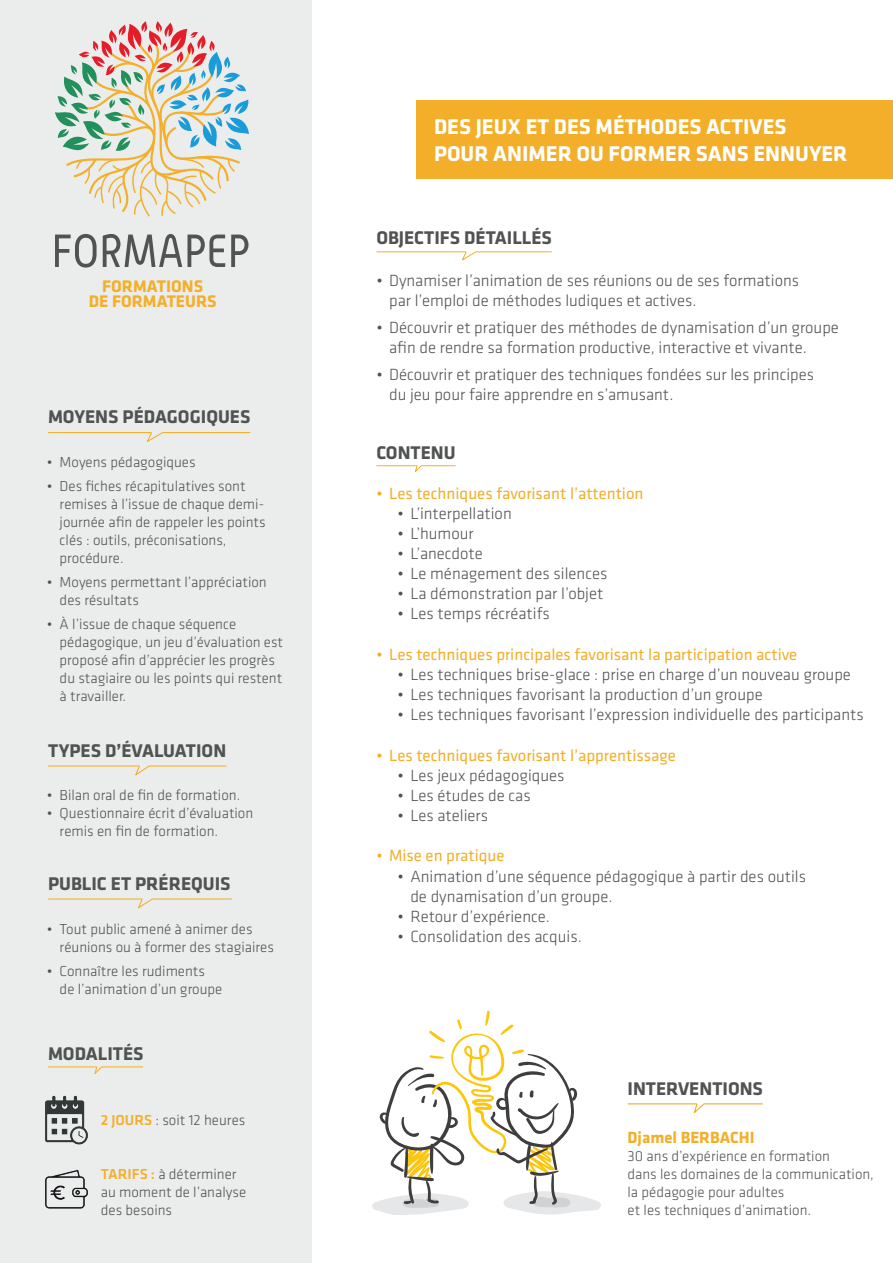
<style>
.page{position:relative;width:893px;height:1263px;background:#fff}
.page>*{position:absolute;margin:0;border:0;box-sizing:border-box;transform-origin:0 0}
.t1{font:700 22.2px/26.5px "Klavika";color:#fff}
.t2{font:700 19.05px "Klavika";color:#515353}
.t3{font:700 17.4px/15px "Klavika";color:#f3af29;text-align:center}
.t4{font:300 16.8px/20.1px "Klavika";color:#515353}
.t5{font:16.8px "Klavika";color:#f3af29}
.t6{font:700 16.8px "Klavika";color:#f3af2a}
.t7{font:300 15px/18px "Klavika";color:#515353}
.s1{font-weight:500;color:#f3af2a}
</style>
<div class="page">
<div style="left:0;top:0;width:311px;height:1263px;background:#ebecec"></div>
<svg style="left:55px;top:21px;width:194px;height:196px"></svg>
<svg style="left:55px;top:234px;width:42px;height:34px"></svg>
<svg style="left:103px;top:234px;width:122px;height:33px"></svg>
<svg style="left:231px;top:235px;width:17px;height:32px"></svg>
<svg style="left:376px;top:251px;width:176px;height:10px"></svg>
<svg style="left:376px;top:465px;width:80px;height:7px"></svg>
<svg style="left:372px;top:1010px;width:229px;height:205px"></svg>
<svg style="left:48px;top:898px;width:184px;height:11px"></svg>
<svg style="left:48px;top:765px;width:179px;height:11px"></svg>
<svg style="left:48px;top:432px;width:203px;height:10px"></svg>
<img style="left:45px;top:1095px;width:43px;height:50px">
<img style="left:45px;top:1169px;width:43px;height:40px">
<svg style="left:48px;top:1066px;width:96px;height:8px"></svg>
<svg style="left:627px;top:1103px;width:136px;height:11px"></svg>
<div style="left:416px;top:100px;width:477px;height:79px;background:#f3af29"></div>
<p class="t3" style="left:89px;top:279px;width:130px">FORMATIONS<br>DE FORMATEURS</p>
<p class="t2" style="left:48px;top:407px;width:204px">MOYENS PÉDAGOGIQUES</p>
<p class="t7" style="left:47px;top:453px;width:150px">• Moyens pédagogiques</p>
<p class="t7" style="left:60px;top:477px;width:207px;text-indent:-13px">• Des fiches récapitulatives sont remises à l’issue de chaque demi&shy;journée afin de rappeler les points clés : outils, préconisations, procédure.</p>
<p class="t7" style="left:60px;top:573px;width:209px;text-indent:-13px">• Moyens permettant l’appréciation des résultats</p>
<p class="t7" style="left:60px;top:615px;width:225px;text-indent:-13px">• À l’issue de chaque séquence pédagogique, un jeu d’évaluation est proposé afin d’apprécier les progrès du stagiaire ou les points qui restent à travailler.</p>
<p class="t2" style="left:48px;top:740px;width:180px">TYPES D’ÉVALUATION</p>
<p class="t7" style="left:47px;top:786px;width:195px">• Bilan oral de fin de formation.</p>
<p class="t7" style="left:60px;top:804px;width:195px;text-indent:-13px">• Questionnaire écrit d’évaluation remis en fin de formation.</p>
<p class="t2" style="left:48px;top:873px;width:184px">PUBLIC ET PRÉREQUIS</p>
<p class="t7" style="left:60px;top:920px;width:216px;text-indent:-13px">• Tout public amené à animer des réunions ou à former des stagiaires</p>
<p class="t7" style="left:60px;top:962px;width:164px;text-indent:-13px">• Connaître les rudiments de l’animation d’un groupe</p>
<p class="t2" style="left:48px;top:1043px;width:97px">MODALITÉS</p>
<p class="t7" style="left:101px;top:1111px;width:146px"><span class="s1">2 JOURS</span> : soit 12 heures</p>
<p class="t7" style="left:101px;top:1165px;width:147px"><span class="s1">TARIFS :</span> à déterminer au moment de l’analyse des besoins</p>
<h1 class="t1" style="left:434px;top:114px;width:415px">DES JEUX ET DES MÉTHODES ACTIVES<br>POUR ANIMER OU FORMER SANS ENNUYER</h1>
<p class="t2" style="left:376px;top:227px;width:177px">OBJECTIFS DÉTAILLÉS</p>
<p class="t4" style="left:389px;top:271px;width:412px;text-indent:-13px">• Dynamiser l’animation de ses réunions ou de ses formations par l’emploi de méthodes ludiques et actives.</p>
<p class="t4" style="left:389px;top:318px;width:451px;text-indent:-13px">• Découvrir et pratiquer des méthodes de dynamisation d’un groupe afin de rendre sa formation productive, interactive et vivante.</p>
<p class="t4" style="left:389px;top:365px;width:427px;text-indent:-13px">• Découvrir et pratiquer des techniques fondées sur les principes du jeu pour faire apprendre en s’amusant.</p>
<p class="t2" style="left:376px;top:442px;width:81px">CONTENU</p>
<p class="t5" style="left:376px;top:484px;width:269px">• Les techniques favorisant l’attention</p>
<p class="t4" style="left:398px;top:503px;width:116px">• L’interpellation</p>
<p class="t4" style="left:398px;top:523px;width:78px">• L’humour</p>
<p class="t4" style="left:398px;top:544px;width:87px">• L’anecdote</p>
<p class="t4" style="left:398px;top:564px;width:211px">• Le ménagement des silences</p>
<p class="t4" style="left:398px;top:584px;width:207px">• La démonstration par l’objet</p>
<p class="t4" style="left:398px;top:604px;width:154px">• Les temps récréatifs</p>
<p class="t5" style="left:376px;top:645px;width:423px">• Les techniques principales favorisant la participation active</p>
<p class="t4" style="left:398px;top:665px;width:455px">• Les techniques brise-glace : prise en charge d’un nouveau groupe</p>
<p class="t4" style="left:398px;top:685px;width:367px">• Les techniques favorisant la production d’un groupe</p>
<p class="t4" style="left:398px;top:705px;width:468px">• Les techniques favorisant l’expression individuelle des participants</p>
<p class="t5" style="left:376px;top:746px;width:301px">• Les techniques favorisant l’apprentissage</p>
<p class="t4" style="left:398px;top:765px;width:168px">• Les jeux pédagogiques</p>
<p class="t4" style="left:398px;top:786px;width:135px">• Les études de cas</p>
<p class="t4" style="left:398px;top:806px;width:92px">• Les ateliers</p>
<p class="t5" style="left:376px;top:847px;width:130px">• Mise en pratique</p>
<p class="t4" style="left:410px;top:866px;width:397px;text-indent:-13px">• Animation d’une séquence pédagogique à partir des outils de dynamisation d’un groupe.</p>
<p class="t4" style="left:398px;top:906px;width:154px">• Retour d’expérience.</p>
<p class="t4" style="left:398px;top:927px;width:186px">• Consolidation des acquis.</p>
<p class="t2" style="left:627px;top:1079px;width:137px">INTERVENTIONS</p>
<p class="t6" style="left:627px;top:1128px;width:129px">Djamel BERBACHI</p>
<p class="t7" style="left:627px;top:1147px;width:248px">30 ans d’expérience en formation<br>dans les domaines de la communication, la pédagogie pour adultes<br>et les techniques d’animation.</p>
</div>
